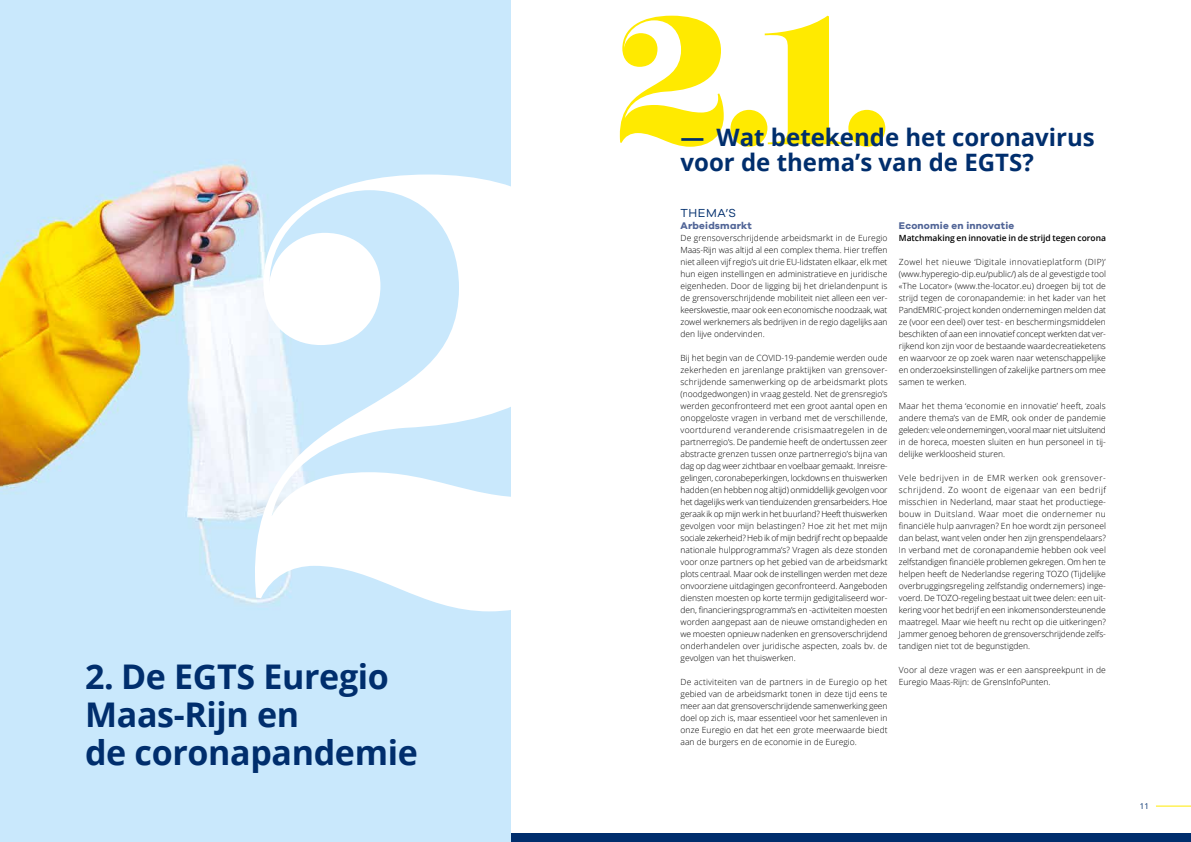
<style>
.page{position:relative;width:1191px;height:842px;background:#fff}
.page>*{position:absolute;margin:0;border:0;box-sizing:border-box;transform-origin:0 0}
.t1{font:800 600px "Encorpada Classic";color:#fff}
.t2{font:800 180px "Encorpada Classic";color:#ffea00}
.t3{font:700 34px/38px "Open Sans";letter-spacing:-.01em;color:#002e6d}
.t4{font:700 24px/25px "Open Sans";color:#002e6d}
.t5{font:12px "Galano Grotesque";letter-spacing:.04em;color:#002e6d}
.t6{font:700 10px "Galano Grotesque";letter-spacing:.02em;color:#516597}
.t7{font:300 8.5px/12px "Open Sans";color:#000;text-align:justify}
.t8{font:600 8.5px "Open Sans";letter-spacing:-.005em;color:#000}
.t9{font:8px "Open Sans";color:#002e6d}
</style>
<div class="page">
<hr style="left:1156px;top:806px;width:35px;height:1px;background:#ffea00">
<div style="left:0;top:833px;width:1191px;height:9px;background:#002e6d"></div>
<img style="left:0;top:0;width:510px;height:842px">
<h1 class="t1" style="left:233px;top:-32px;width:392px">2</h1>
<h3 class="t3" style="left:85px;top:657px;width:334px">2. De EGTS Euregio<br>Maas-Rijn en<br>de coronapandemie</h3>
<h2 class="t2" style="left:613px;top:-46px;width:284px">2.1.</h2>
<h3 class="t4" style="left:680px;top:124px;width:416px">― Wat betekende het coronavirus voor de thema’s van de EGTS?</h3>
<h3 class="t5" style="left:680px;top:206px;width:57px">THEMA’S</h3>
<p class="t6" style="left:680px;top:219px;width:73px">Arbeidsmarkt</p>
<p class="t7" style="left:680px;top:232px;width:208px">De grensoverschrijdende arbeidsmarkt in de Euregio Maas-Rijn was altijd al een complex thema. Hier treffen niet alleen vijf regio’s uit drie EU-lidstaten elkaar, elk met hun eigen instellingen en administratieve en juridische eigenheden. Door de ligging bij het drielandenpunt is de grensoverschrijdende mobiliteit niet alleen een ver&shy;keerskwestie, maar ook een economische noodzaak, wat zowel werknemers als bedrijven in de regio dagelijks aan den lijve ondervinden.</p>
<p class="t7" style="left:680px;top:352px;width:209px">Bij het begin van de COVID-19-pandemie werden oude zekerheden en jarenlange praktijken van grensover&shy;schrijdende samenwerking op de arbeidsmarkt plots (noodgedwongen) in vraag gesteld. Net de grensregio’s werden geconfronteerd met een groot aantal open en onopgeloste vragen in verband met de verschillende, voortdurend veranderende crisismaatregelen in de partnerregio’s. De pandemie heeft de ondertussen zeer abstracte grenzen tussen onze partnerregio’s bijna van dag op dag weer zichtbaar en voelbaar gemaakt. Inreisre&shy;gelingen, coronabeperkingen, lockdowns en thuiswerken hadden (en hebben nog altijd) onmiddellijk gevolgen voor het dagelijks werk van tienduizenden grensarbeiders. Hoe geraak ik op mijn werk in het buurland? Heeft thuiswerken gevolgen voor mijn belastingen? Hoe zit het met mijn sociale zekerheid? Heb ik of mijn bedrijf recht op bepaalde nationale hulpprogramma’s? Vragen als deze stonden voor onze partners op het gebied van de arbeidsmarkt plots centraal. Maar ook de instellingen werden met deze onvoorziene uitdagingen geconfronteerd. Aangeboden diensten moesten op korte termijn gedigitaliseerd wor&shy;den, financieringsprogramma’s en -activiteiten moesten worden aangepast aan de nieuwe omstandigheden en we moesten opnieuw nadenken en grensoverschrijdend onderhandelen over juridische aspecten, zoals bv. de gevolgen van het thuiswerken.</p>
<p class="t7" style="left:680px;top:676px;width:209px">De activiteiten van de partners in de Euregio op het gebied van de arbeidsmarkt tonen in deze tijd eens te meer aan dat grensoverschrijdende samenwerking geen doel op zich is, maar essentieel voor het samenleven in onze Euregio en dat het een grote meerwaarde biedt aan de burgers en de economie in de Euregio.</p>
<p class="t6" style="left:899px;top:219px;width:117px">Economie en innovatie</p>
<p class="t8" style="left:899px;top:232px;width:208px">Matchmaking en innovatie in de strijd tegen corona</p>
<p class="t7" style="left:899px;top:256px;width:209px">Zowel het nieuwe ‘Digitale innovatieplatform (DIP)’ (www.hyperegio-dip.eu/public/) als de al gevestigde tool «The Locator» (www.the-locator.eu) droegen bij tot de strijd tegen de coronapandemie: in het kader van het PandEMRIC-project konden ondernemingen melden dat ze (voor een deel) over test- en beschermingsmiddelen beschikten of aan een innovatief concept werkten dat ver&shy;rijkend kon zijn voor de bestaande waardecreatieketens en waarvoor ze op zoek waren naar wetenschappelijke en onderzoeksinstellingen of zakelijke partners om mee samen te werken.</p>
<p class="t7" style="left:899px;top:400px;width:209px">Maar het thema ‘economie en innovatie’ heeft, zoals andere thema’s van de EMR, ook onder de pandemie geleden: vele ondernemingen, vooral maar niet uitsluitend in de horeca, moesten sluiten en hun personeel in tij&shy;delijke werkloosheid sturen.</p>
<p class="t7" style="left:899px;top:472px;width:209px">Vele bedrijven in de EMR werken ook grensover&shy;schrijdend. Zo woont de eigenaar van een bedrijf misschien in Nederland, maar staat het productiege&shy;bouw in Duitsland. Waar moet die ondernemer nu financiële hulp aanvragen? En hoe wordt zijn personeel dan belast, want velen onder hen zijn grenspendelaars?<br>In verband met de coronapandemie hebben ook veel zelfstandigen financiële problemen gekregen. Om hen te helpen heeft de Nederlandse regering TOZO (Tijdelijke overbruggingsregeling zelfstandig ondernemers) inge&shy;voerd. De TOZO-regeling bestaat uit twee delen: een uit&shy;kering voor het bedrijf en een inkomensondersteunende maatregel. Maar wie heeft nu recht op die uitkeringen?<br>Jammer genoeg behoren de grensoverschrijdende zelfs&shy;tandigen niet tot de begunstigden.</p>
<p class="t7" style="left:899px;top:664px;width:208px">Voor al deze vragen was er een aanspreekpunt in de<br>Euregio Maas-Rijn: de GrensInfoPunten.</p>
<p class="t9" style="left:1140px;top:800px;width:11px">11</p>
</div>
